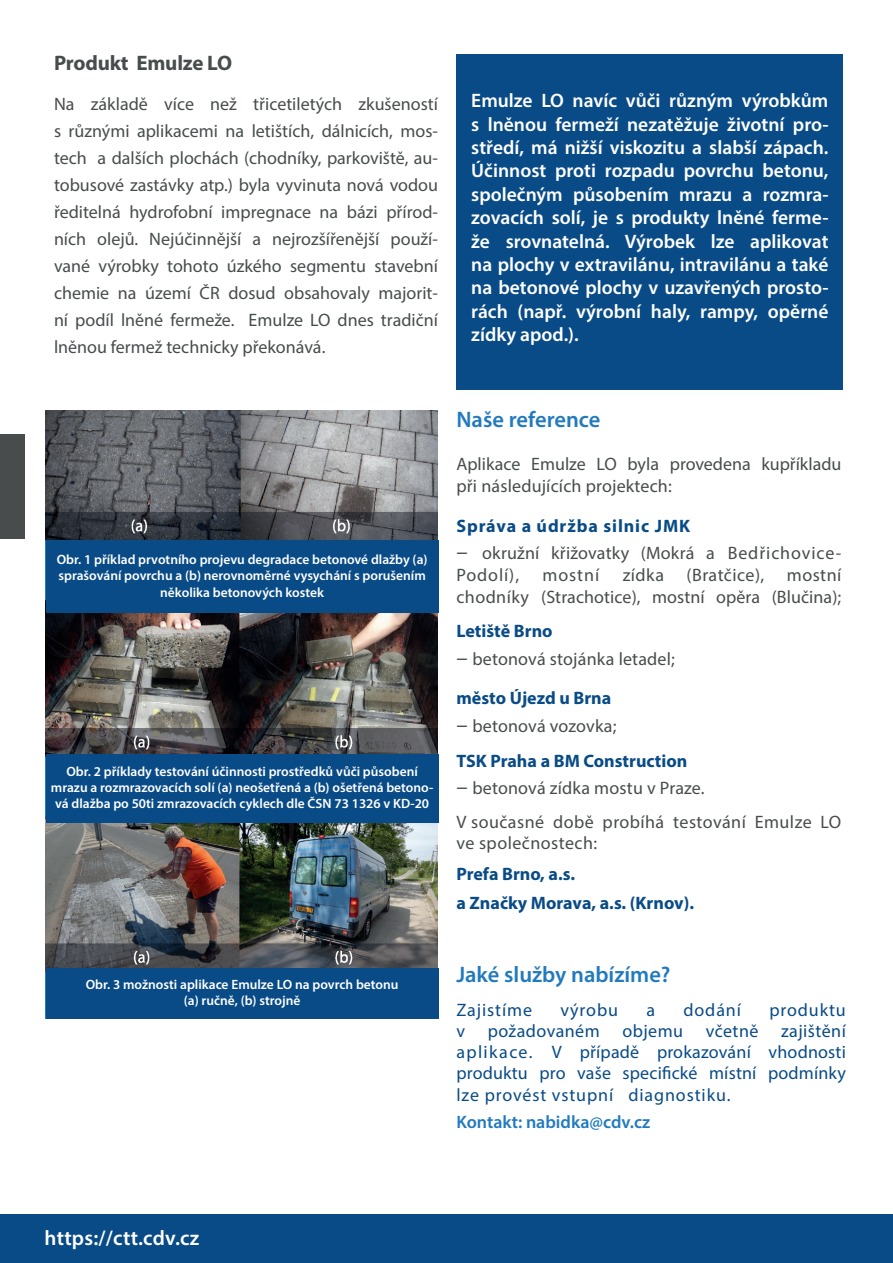
<style>
.page{position:relative;width:893px;height:1263px;background:#fff}
.page>*{position:absolute;margin:0;border:0;box-sizing:border-box;transform-origin:0 0}
.t1{font:600 22.5px "Myriad Pro";color:#217abe}
.t2{font:600 21px "Myriad Pro";letter-spacing:.01em;color:#fff}
.t3{font:700 21px "Myriad Pro";letter-spacing:-.01em;color:#484c4c}
.t4{font:600 19.5px/23.4px "Myriad Pro";color:#fff;text-align:justify}
.t5{font:18px/27px "Myriad Pro";letter-spacing:.01em;color:#484c4c}
.t6{font:18px/21.1px "Myriad Pro";letter-spacing:.045em;color:#094b86;text-align:justify}
.t7{font:700 18px "Myriad Pro";color:#094b86}
.t8{font:700 18px "Myriad Pro";letter-spacing:.05em;color:#094b86}
.t9{font:600 18px "Myriad Pro";color:#217abe}
.t10{font:18px "Myriad Pro";letter-spacing:.025em;color:#094b86}
.t11{font:600 13.5px/16.2px "Myriad Pro";color:#fff;text-align:center}
.s1{font-size:22.5px}
</style>
<div class="page">
<div style="left:456px;top:54px;width:387px;height:336px;background:#094b86"></div>
<img style="left:46px;top:410px;width:392px;height:558px">
<div style="left:0;top:1214px;width:893px;height:49px;background:#094b86"></div>
<div style="left:46px;top:540px;width:392px;height:73px;background:#094b86"></div>
<div style="left:46px;top:755px;width:392px;height:68px;background:#094b86"></div>
<div style="left:46px;top:968px;width:392px;height:50px;background:#094b86"></div>
<div style="left:0;top:434px;width:25px;height:105px;background:#484c4c"></div>
<p class="t3" style="left:54px;top:49px;width:180px">Produkt Emulze LO</p>
<p class="t5" style="left:54px;top:90px;width:385px;text-align:justify">Na základě více než třicetiletých zkušeností s různými aplikacemi na letištích, dálnicích, mos&shy;tech a dalších plochách (chodníky, parkoviště, au&shy;tobusové zastávky atp.) byla vyvinuta nová vodou ředitelná hydrofobní impregnace na bázi přírod&shy;ních olejů. Nejúčinnější a nejrozšířenější použí&shy;vané výrobky tohoto úzkého segmentu stavební chemie na území ČR dosud obsahovaly majorit&shy;ní podíl lněné fermeže. Emulze LO dnes tradiční lněnou fermež technicky překonává.</p>
<p class="t4" style="left:471px;top:88px;width:359px">Emulze LO navíc vůči různým výrobkům s lněnou fermeží nezatěžuje životní pro&shy;středí, má nižší viskozitu a slabší zápach.<br>Účinnost proti rozpadu povrchu betonu, společným působením mrazu a rozmra&shy;zovacích solí, je s produkty lněné ferme&shy;že srovnatelná. Výrobek lze aplikovat na plochy v extravilánu, intravilánu a také na betonové plochy v uzavřených prosto&shy;rách (např. výrobní haly, rampy, opěrné zídky apod.).</p>
<p class="t11" style="left:57px;top:551px;width:372px">Obr. 1 příklad prvotního projevu degradace betonové dlažby (a)</p>
<p class="t11" style="left:58px;top:567px;width:369px">sprašování povrchu a (b) nerovnoměrné vysychání s porušením</p>
<p class="t11" style="left:160px;top:584px;width:165px">několika betonových kostek</p>
<p class="t11" style="left:66px;top:763px;width:353px">Obr. 2 příklady testování účinnosti prostředků vůči působení</p>
<p class="t11" style="left:51px;top:779px;width:384px">mrazu a rozmrazovacích solí (a) neošetřená a (b) ošetřená betono&shy;vá dlažba po 50ti zmrazovacích cyklech dle ČSN 73 1326 v KD-20</p>
<p class="t11" style="left:86px;top:976px;width:314px">Obr. 3 možnosti aplikace Emulze LO na povrch betonu</p>
<p class="t11" style="left:184px;top:992px;width:118px">(a) ručně, (b) strojně</p>
<p class="t1" style="left:456px;top:405px;width:146px">Naše reference</p>
<p class="t5" style="left:456px;top:453px;width:386px;line-height:21.6px">Aplikace Emulze LO byla provedena kupříkladu při následujících projektech:</p>
<p class="t8" style="left:456px;top:514px;width:235px">Správa a údržba silnic JMK</p>
<p class="t5" style="left:456px;top:542px;width:386px;line-height:21.6px"><span class="s1">–</span> okružní křižovatky (Mokrá a Bedřichovice-<br>Podolí),</p>
<p class="t5" style="left:542px;top:561px;width:58px">mostní</p>
<p class="t5" style="left:623px;top:561px;width:43px">zídka</p>
<p class="t5" style="left:687px;top:561px;width:79px">(Bratčice),</p>
<p class="t5" style="left:456px;top:564px;width:386px;line-height:21.6px;text-align:right">mostní<br>chodníky (Strachotice), mostní opěra (Blučina);</p>
<p class="t7" style="left:456px;top:619px;width:98px">Letiště Brno</p>
<p class="t5" style="left:456px;top:645px;width:220px"><span class="s1">–</span> betonová stojánka letadel;</p>
<p class="t7" style="left:456px;top:687px;width:156px">město Újezd u Brna</p>
<p class="t5" style="left:456px;top:712px;width:162px"><span class="s1">–</span> betonová vozovka;</p>
<p class="t7" style="left:456px;top:749px;width:232px">TSK Praha a BM Construction</p>
<p class="t5" style="left:456px;top:774px;width:250px"><span class="s1">–</span> betonová zídka mostu v Praze.</p>
<p class="t5" style="left:456px;top:811px;width:386px;line-height:21px">V současné době probíhá testování Emulze LO ve společnostech:</p>
<p class="t7" style="left:456px;top:862px;width:120px">Prefa Brno, a.s.</p>
<p class="t7" style="left:456px;top:891px;width:239px">a Značky Morava, a.s. (Krnov).</p>
<p class="t1" style="left:456px;top:960px;width:216px">Jaké služby nabízíme?</p>
<p class="t6" style="left:456px;top:999px;width:77px">Zajistíme</p>
<p class="t6" style="left:560px;top:999px;width:59px">výrobu</p>
<p class="t6" style="left:646px;top:999px;width:10px">a</p>
<p class="t6" style="left:683px;top:999px;width:59px">dodání</p>
<p class="t6" style="left:769px;top:999px;width:78px">produktu</p>
<p class="t6" style="left:456px;top:1020px;width:10px">v</p>
<p class="t10" style="left:488px;top:1020px;width:114px">požadovaném</p>
<p class="t6" style="left:622px;top:1020px;width:62px">objemu</p>
<p class="t6" style="left:706px;top:1020px;width:54px">včetně</p>
<p class="t6" style="left:456px;top:1020px;width:391px;text-indent:325px">zajištění aplikace. V případě prokazování vhodnosti produktu pro vaše specifické místní podmínky lze provést vstupní diagnostiku.</p>
<p class="t9" style="left:456px;top:1111px;width:195px">Kontakt: nabidka@cdv.cz</p>
<p class="t2" style="left:45px;top:1224px;width:156px">https://ctt.cdv.cz</p>
</div>
